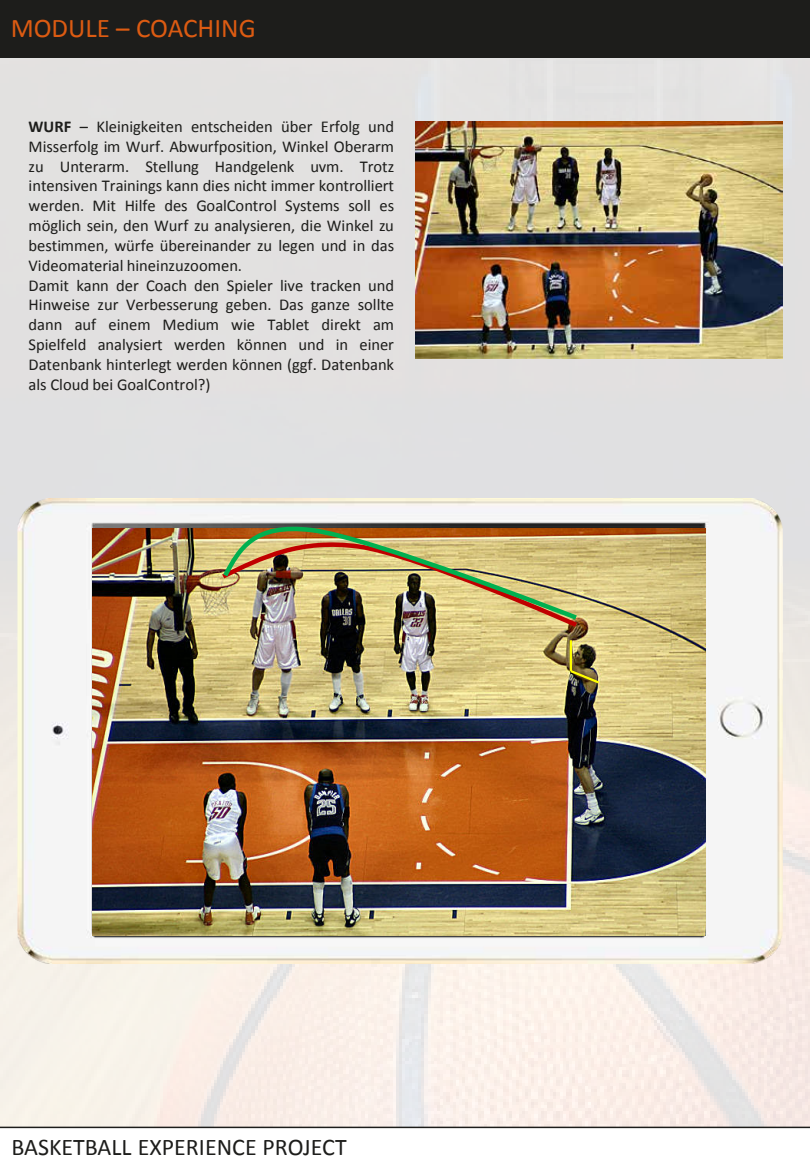
<style>
.page{position:relative;width:810px;height:1171px;background:#fff}
.page>*{position:absolute;margin:0;border:0;box-sizing:border-box;transform-origin:0 0}
.t1{font:27px "Calibri";color:#dc5b12}
.t2{font:24px "Calibri";color:#1d1d1b}
.t3{font:16.5px/19.8px "Calibri";color:#1d1d1b}
.s1{font-weight:700}
</style>
<div class="page">
<div style="left:0;top:0;width:810px;height:58px;background:#1d1d1b"></div>
<div style="left:0;top:58px;width:810px;height:1068px;background:#fff;opacity:.88"></div>
<hr style="left:0;top:1126px;width:810px;height:1px;background:#1d1d1b">
<img style="left:416px;top:121px;width:367px;height:237px">
<img style="left:18px;top:498px;width:765px;height:465px">
<img style="left:92px;top:528px;width:613px;height:407px">
<img style="left:217px;top:523px;width:364px;height:106px">
<hr style="left:570px;top:640px;width:2px;height:31px;background:#ff0">
<svg style="left:568px;top:668px;width:34px;height:17px"></svg>
<h1 class="t1" style="left:11px;top:9px;width:246px">MODULE – COACHING</h1>
<p class="t3" style="left:29px;top:116px;width:367px"><span class="s1">WURF</span> – Kleinigkeiten entscheiden über Erfolg und Misserfolg im Wurf. Abwurfposition, Winkel Oberarm zu Unterarm. Stellung Handgelenk uvm. Trotz intensiven Trainings kann dies nicht immer kontrolliert werden. Mit Hilfe des GoalControl Systems soll es möglich sein, den Wurf zu analysieren, die Winkel zu bestimmen, würfe übereinander zu legen und in das Videomaterial hineinzuzoomen.<br>Damit kann der Coach den Spieler live tracken und Hinweise zur Verbesserung geben. Das ganze sollte dann auf einem Medium wie Tablet direkt am Spielfeld analysiert werden können und in einer Datenbank hinterlegt werden können (ggf. Datenbank als Cloud bei GoalControl?)</p>
<h2 class="t2" style="left:11px;top:1129px;width:337px">BASKETBALL EXPERIENCE PROJECT</h2>
</div>
